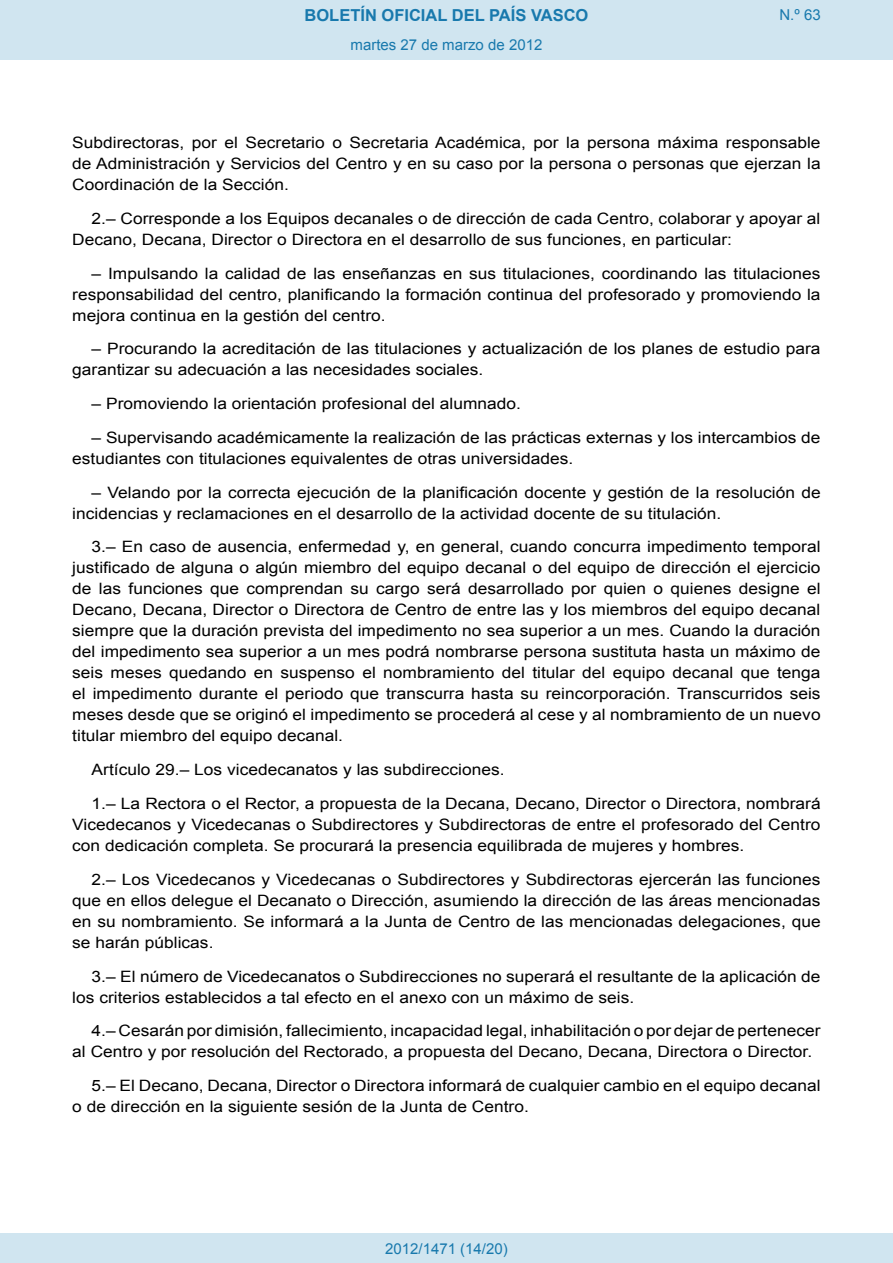
<style>
.page{position:relative;width:893px;height:1263px;background:#fff}
.page>*{position:absolute;margin:0;border:0;box-sizing:border-box;transform-origin:0 0}
.t1{font:700 16.5px "Arial";color:#1879ad}
.BOPVDetalle{font:15.6px/21px "Arial";color:#000;scale:1.11 1}
.Paginacion_Centro{font:15px "Arial";color:#1879ad}
</style>
<div class="page">
<div style="left:0;top:0;width:893px;height:60px;background:#d0e5f0"></div>
<div style="left:0;top:1233px;width:893px;height:30px;background:#d0e5f0"></div>
<p class="t1" style="left:305px;top:4px;width:285px">BOLETÍN OFICIAL DEL PAÍS VASCO</p>
<p class="Paginacion_Centro" style="left:351px;top:35px;width:193px">martes 27 de marzo de 2012</p>
<p class="Paginacion_Centro" style="left:779px;top:5px;width:43px">N.º 63</p>
<p class="BOPVDetalle" style="left:72px;top:132px;width:676px;text-align:justify">Subdirectoras, por el Secretario o Secretaria Académica, por la persona máxima responsable de Administración y Servicios del Centro y en su caso por la persona o personas que ejerzan la Coordinación de la Sección.</p>
<p class="BOPVDetalle" style="left:72px;top:208px;width:675px;text-indent:19px">2.– Corresponde a los Equipos decanales o de dirección de cada Centro, colaborar y apoyar al<br>Decano, Decana, Director o Directora en el desarrollo de sus funciones, en particular:</p>
<p class="BOPVDetalle" style="left:72px;top:263px;width:676px;text-align:justify;text-indent:19px">– Impulsando la calidad de las enseñanzas en sus titulaciones, coordinando las titulaciones responsabilidad del centro, planificando la formación continua del profesorado y promoviendo la mejora continua en la gestión del centro.</p>
<p class="BOPVDetalle" style="left:72px;top:339px;width:676px;text-indent:19px">– Procurando la acreditación de las titulaciones y actualización de los planes de estudio para garantizar su adecuación a las necesidades sociales.</p>
<p class="BOPVDetalle" style="left:92px;top:393px;width:388px">– Promoviendo la orientación profesional del alumnado.</p>
<p class="BOPVDetalle" style="left:72px;top:427px;width:676px;text-indent:19px">– Supervisando académicamente la realización de las prácticas externas y los intercambios de estudiantes con titulaciones equivalentes de otras universidades.</p>
<p class="BOPVDetalle" style="left:72px;top:482px;width:676px;text-indent:19px">– Velando por la correcta ejecución de la planificación docente y gestión de la resolución de incidencias y reclamaciones en el desarrollo de la actividad docente de su titulación.</p>
<p class="BOPVDetalle" style="left:72px;top:537px;width:676px;text-align:justify;text-indent:19px">3.– En caso de ausencia, enfermedad y, en general, cuando concurra impedimento temporal justificado de alguna o algún miembro del equipo decanal o del equipo de dirección el ejercicio de las funciones que comprendan su cargo será desarrollado por quien o quienes designe el Decano, Decana, Director o Directora de Centro de entre las y los miembros del equipo decanal siempre que la duración prevista del impedimento no sea superior a un mes. Cuando la duración del impedimento sea superior a un mes podrá nombrarse persona sustituta hasta un máximo de seis meses quedando en suspenso el nombramiento del titular del equipo decanal que tenga el impedimento durante el periodo que transcurra hasta su reincorporación. Transcurridos seis meses desde que se originó el impedimento se procederá al cese y al nombramiento de un nuevo titular miembro del equipo decanal.</p>
<p class="BOPVDetalle" style="left:92px;top:759px;width:374px">Artículo 29.– Los vicedecanatos y las subdirecciones.</p>
<p class="BOPVDetalle" style="left:72px;top:793px;width:676px;text-align:justify;text-indent:19px">1.– La Rectora o el Rector, a propuesta de la Decana, Decano, Director o Directora, nombrará Vicedecanos y Vicedecanas o Subdirectores y Subdirectoras de entre el profesorado del Centro con dedicación completa. Se procurará la presencia equilibrada de mujeres y hombres.</p>
<p class="BOPVDetalle" style="left:72px;top:869px;width:676px;text-align:justify;text-indent:19px">2.– Los Vicedecanos y Vicedecanas o Subdirectores y Subdirectoras ejercerán las funciones que en ellos delegue el Decanato o Dirección, asumiendo la dirección de las áreas mencionadas en su nombramiento. Se informará a la Junta de Centro de las mencionadas delegaciones, que se harán públicas.</p>
<p class="BOPVDetalle" style="left:72px;top:966px;width:676px;text-indent:19px">3.– El número de Vicedecanatos o Subdirecciones no superará el resultante de la aplicación de los criterios establecidos a tal efecto en el anexo con un máximo de seis.</p>
<p class="BOPVDetalle" style="left:72px;top:1020px;width:676px;text-indent:19px">4.– Cesarán por dimisión, fallecimiento, incapacidad legal, inhabilitación o por dejar de pertenecer al Centro y por resolución del Rectorado, a propuesta del Decano, Decana, Directora o Director.</p>
<p class="BOPVDetalle" style="left:72px;top:1075px;width:676px;text-indent:19px">5.– El Decano, Decana, Director o Directora informará de cualquier cambio en el equipo decanal o de dirección en la siguiente sesión de la Junta de Centro.</p>
<p class="Paginacion_Centro" style="left:385px;top:1238px;width:124px">2012/1471 (14/20)</p>
</div>
